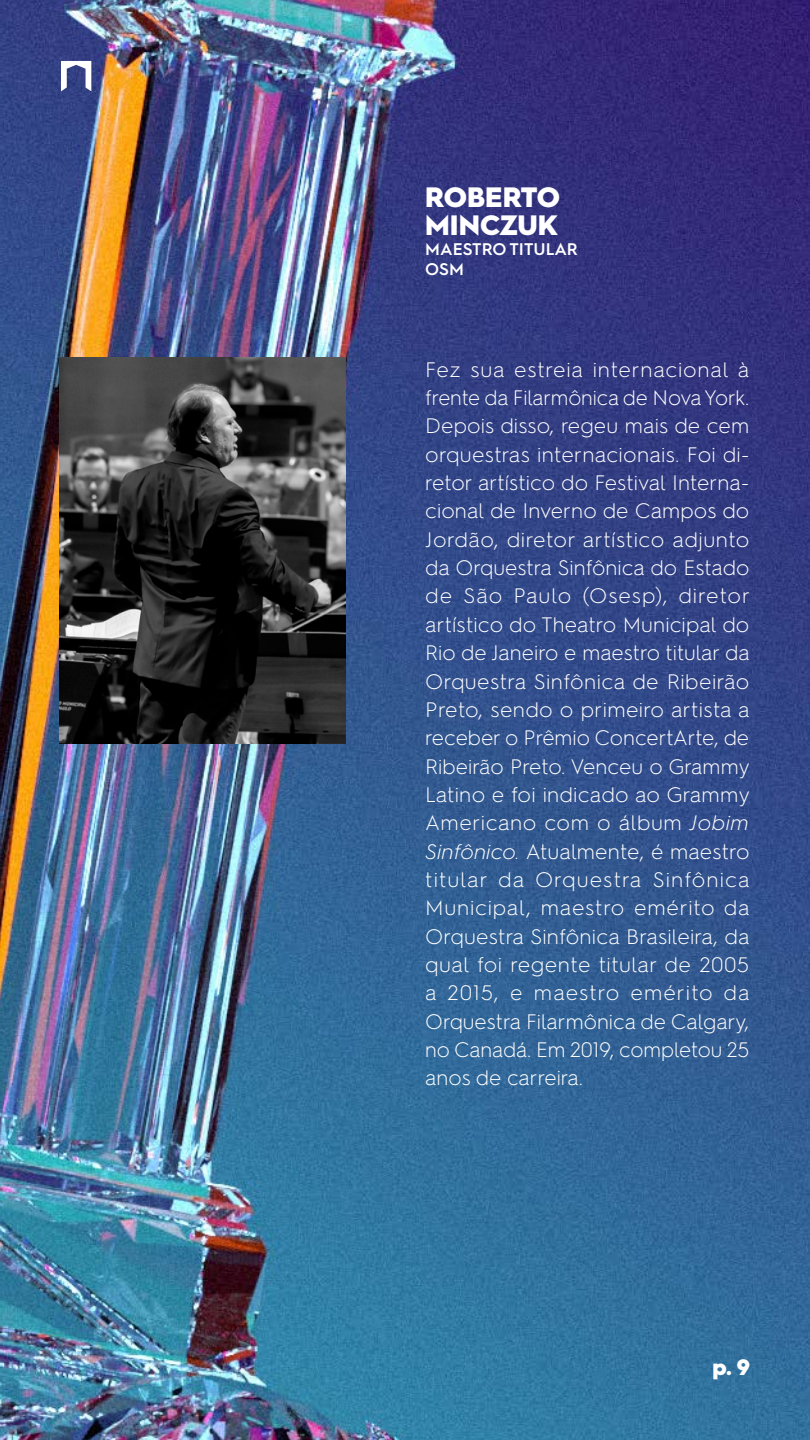
<style>
.page{position:relative;width:810px;height:1440px;background:#fff}
.page>*{position:absolute;margin:0;border:0;box-sizing:border-box;transform-origin:0 0}
.t1{font:900 28.12px/28.3px "Hurme Geometric Sans 2";color:#fff}
.t2{font:900 22.5px "Hurme Geometric Sans 2";color:#fff}
.t3{font:300 21px/28.3px "Hurme Geometric Sans 2";letter-spacing:-.005em;color:#fff;text-align:justify}
.t4{font:600 16.88px/20.2px "Hurme Geometric Sans 2";color:#fff}
.s1{font-style:italic}
</style>
<div class="page">
<img style="left:0;top:0;width:810px;height:1440px">
<img style="left:60px;top:358px;width:285px;height:386px">
<svg style="left:61px;top:61px;width:30px;height:30px"></svg>
<h1 class="t1" style="left:425px;top:181px;width:136px">ROBERTO<br>MINCZUK</h1>
<p class="t4" style="left:425px;top:238px;width:154px">MAESTRO TITULAR<br>OSM</p>
<p class="t3" style="left:425px;top:354px;width:326px">Fez sua estreia internacional à frente da Filarmônica de Nova York.<br>Depois disso, regeu mais de cem orquestras internacionais. Foi di&shy;retor artístico do Festival Interna&shy;cional de Inverno de Campos do Jordão, diretor artístico adjunto da Orquestra Sinfônica do Estado de São Paulo (Osesp), diretor artístico do Theatro Municipal do Rio de Janeiro e maestro titular da Orquestra Sinfônica de Ribeirão Preto, sendo o primeiro artista a receber o Prêmio ConcertArte, de Ribeirão Preto. Venceu o Grammy Latino e foi indicado ao Grammy Americano com o álbum <span class="s1">Jobim Sinfônico.</span> Atualmente, é maestro titular da Orquestra Sinfônica Municipal, maestro emérito da Orquestra Sinfônica Brasileira, da qual foi regente titular de 2005 a 2015, e maestro emérito da Orquestra Filarmônica de Calgary, no Canadá. Em 2019, completou 25 anos de carreira.</p>
<p class="t2" style="left:713px;top:1352px;width:39px">p. 9</p>
</div>
